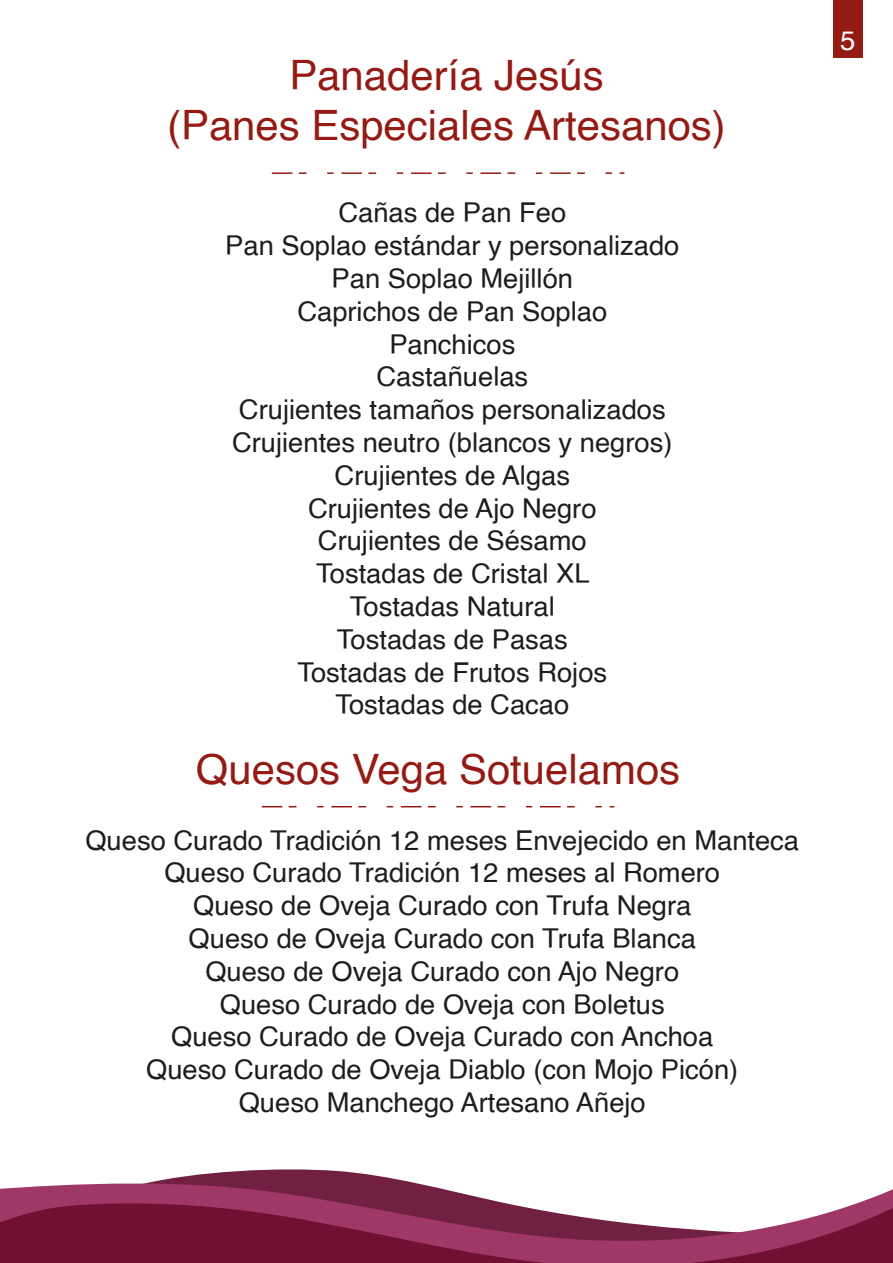
<style>
.page{position:relative;width:893px;height:1263px;background:#fff}
.page>*{position:absolute;margin:0;border:0;box-sizing:border-box;transform-origin:0 0}
.t1{font:41.85px/50.2px "Helvetica";color:#941b14;text-align:center}
.t2{font:27.45px "Helvetica";color:#fff}
.t3{font:27.3px/32.8px "Helvetica";color:#1d1d1b;text-align:center}
</style>
<div class="page">
<svg style="left:168px;top:1169px;width:227px;height:10px;fill:#722042"></svg>
<svg style="left:0;top:1179px;width:893px;height:84px"></svg>
<svg style="left:272px;top:172px;width:352px;height:2px"></svg>
<div style="left:833px;top:0;width:30px;height:57px;background:#941b14"></div>
<svg style="left:262px;top:806px;width:352px;height:1px"></svg>
<h1 class="t1" style="left:167px;top:51px;width:560px">Panadería Jesús<br>(Panes Especiales Artesanos)</h1>
<p class="t3" style="left:225px;top:197px;width:456px">Cañas de Pan Feo<br>Pan Soplao estándar y personalizado<br>Pan Soplao Mejillón<br>Caprichos de Pan Soplao<br>Panchicos<br>Castañuelas<br>Crujientes tamaños personalizados<br>Crujientes neutro (blancos y negros)<br>Crujientes de Algas<br>Crujientes de Ajo Negro<br>Crujientes de Sésamo<br>Tostadas de Cristal XL<br>Tostadas Natural<br>Tostadas de Pasas<br>Tostadas de Frutos Rojos<br>Tostadas de Cacao</p>
<h1 class="t1" style="left:196px;top:746px;width:486px">Quesos Vega Sotuelamos</h1>
<p class="t3" style="left:85px;top:824px;width:715px">Queso Curado Tradición 12 meses Envejecido en Manteca Queso Curado Tradición 12 meses al Romero<br>Queso de Oveja Curado con Trufa Negra<br>Queso de Oveja Curado con Trufa Blanca<br>Queso de Oveja Curado con Ajo Negro<br>Queso Curado de Oveja con Boletus<br>Queso Curado de Oveja Curado con Anchoa<br>Queso Curado de Oveja Diablo (con Mojo Picón)<br>Queso Manchego Artesano Añejo</p>
<p class="t2" style="left:820px;top:19px;width:37px">45</p>
</div>
